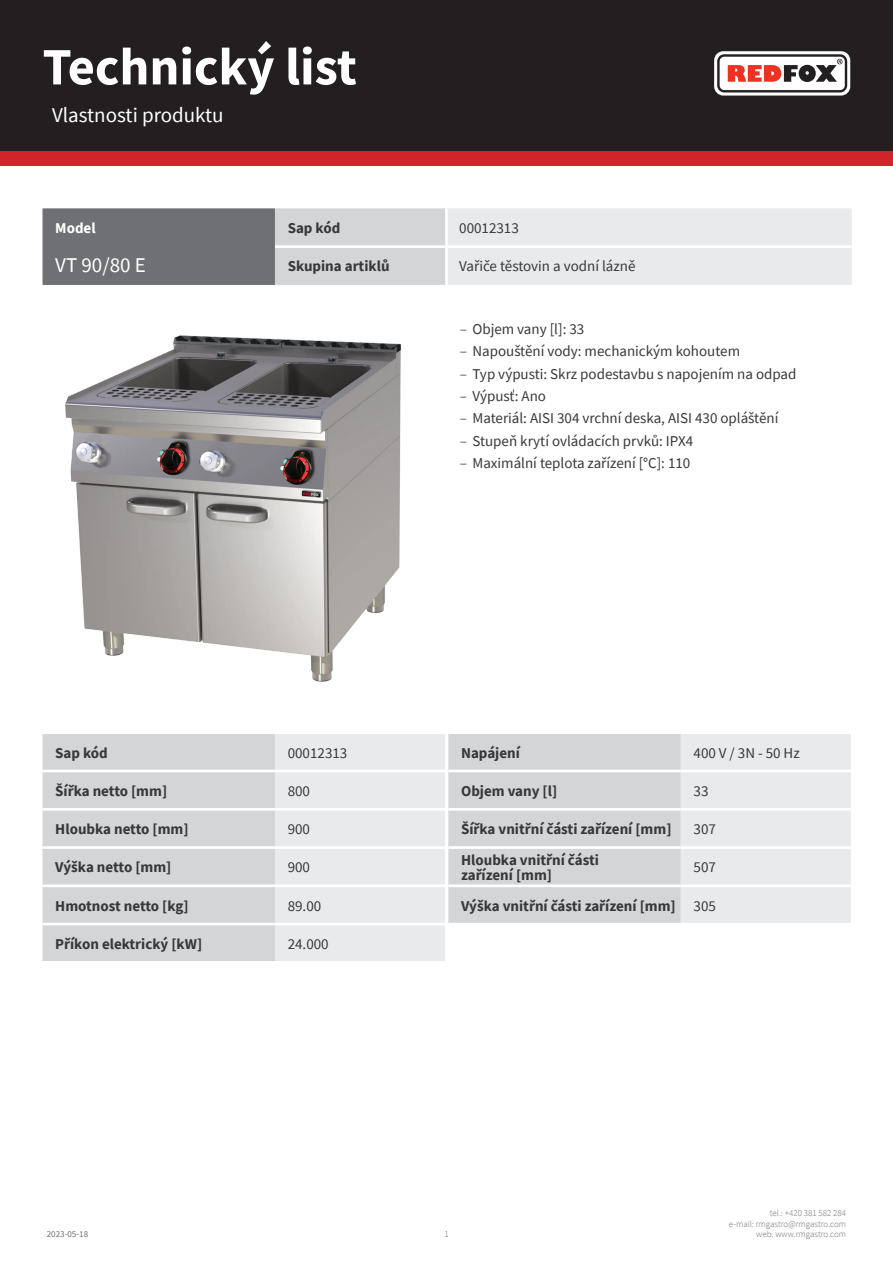
<style>
.page{position:relative;width:893px;height:1263px;background:#fff}
.page>*{position:absolute;margin:0;border:0;box-sizing:border-box;transform-origin:0 0}
.t1{font:700 52.5px "Source Sans Pro";color:#fff}
.kapitola{font:21px "Source Sans Pro";color:#fff}
.tabulka_-_headline{font:21px "Source Sans Pro";color:#fff}
.tabulka_-_text{font:15px "Source Sans Pro";color:#383839}
.tabulka_-_text-2{font:700 15px/15px "Source Sans Pro";color:#383839}
.tabulka_-_text-3{font:700 15px "Source Sans Pro";color:#fff}
.t2{font:300 9px/10.8px "Source Sans Pro";color:#6f7073;text-align:right}
.t3{font:9px "Source Sans Pro";color:#6f7073}
.s1{font-weight:300}
</style>
<div class="page">
<div style="left:0;top:0;width:893px;height:166px;background:#d1232a"></div>
<div style="left:0;top:0;width:893px;height:151px;background:#231f20"></div>
<svg style="left:714px;top:51px;width:136px;height:45px"></svg>
<img style="left:65px;top:335px;width:336px;height:347px">
<div style="left:43px;top:734px;width:232px;height:227px;background:#d4d5d7"></div>
<hr style="left:43px;top:770px;width:232px;height:2px;background:#fff">
<hr style="left:43px;top:808px;width:232px;height:2px;background:#fff">
<hr style="left:43px;top:846px;width:232px;height:3px;background:#fff">
<hr style="left:43px;top:884px;width:232px;height:3px;background:#fff">
<hr style="left:43px;top:923px;width:232px;height:2px;background:#fff">
<svg style="left:275px;top:734px;width:576px;height:227px;background:#e5e6e7"></svg>
<hr style="left:448px;top:770px;width:233px;height:2px;background:#fff">
<hr style="left:681px;top:770px;width:170px;height:2px;background:#fff">
<hr style="left:448px;top:808px;width:233px;height:2px;background:#fff">
<hr style="left:681px;top:808px;width:170px;height:2px;background:#fff">
<hr style="left:448px;top:846px;width:233px;height:3px;background:#fff">
<hr style="left:681px;top:846px;width:170px;height:3px;background:#fff">
<hr style="left:448px;top:884px;width:233px;height:3px;background:#fff">
<hr style="left:681px;top:884px;width:170px;height:3px;background:#fff">
<hr style="left:448px;top:923px;width:233px;height:2px;background:#fff">
<hr style="left:681px;top:923px;width:170px;height:2px;background:#fff">
<svg style="left:43px;top:208px;width:809px;height:77px;background:#c0c1c3"></svg>
<hr style="left:445px;top:208px;width:3px;height:37px;background:#fff">
<hr style="left:275px;top:245px;width:171px;height:3px;background:#fff">
<hr style="left:446px;top:245px;width:406px;height:3px;background:#fff">
<hr style="left:445px;top:248px;width:3px;height:37px;background:#fff">
<h1 class="t1" style="left:43px;top:31px;width:316px">Technický list</h1>
<p class="kapitola" style="left:52px;top:101px;width:173px">Vlastnosti produktu</p>
<p class="tabulka_-_text-3" style="left:55px;top:218px;width:42px">Model</p>
<p class="tabulka_-_text-2" style="left:288px;top:220px;width:54px">Sap kód</p>
<p class="tabulka_-_text" style="left:459px;top:219px;width:61px">00012313</p>
<p class="tabulka_-_headline" style="left:55px;top:251px;width:92px">VT 90/80 E</p>
<p class="tabulka_-_text-2" style="left:288px;top:259px;width:103px">Skupina artiklů</p>
<p class="tabulka_-_text" style="left:459px;top:257px;width:178px">Vařiče těstovin a vodní lázně</p>
<p class="tabulka_-_text" style="left:460px;top:320px;width:126px"><span class="s1">–</span> Objem vany [l]: 33</p>
<p class="tabulka_-_text" style="left:460px;top:342px;width:282px"><span class="s1">–</span> Napouštění vody: mechanickým kohoutem</p>
<p class="tabulka_-_text" style="left:460px;top:364px;width:338px"><span class="s1">–</span> Typ výpusti: Skrz podestavbu s napojením na odpad</p>
<p class="tabulka_-_text" style="left:460px;top:386px;width:88px"><span class="s1">–</span> Výpusť: Ano</p>
<p class="tabulka_-_text" style="left:460px;top:409px;width:320px"><span class="s1">–</span> Materiál: AISI 304 vrchní deska, AISI 430 opláštění</p>
<p class="tabulka_-_text" style="left:460px;top:431px;width:235px"><span class="s1">–</span> Stupeň krytí ovládacích prvků: IPX4</p>
<p class="tabulka_-_text" style="left:460px;top:453px;width:232px"><span class="s1">–</span> Maximální teplota zařízení [°C]: 110</p>
<p class="tabulka_-_text-2" style="left:55px;top:745px;width:54px">Sap kód</p>
<p class="tabulka_-_text" style="left:288px;top:743px;width:61px">00012313</p>
<p class="tabulka_-_text-2" style="left:55px;top:783px;width:113px">Šířka netto [mm]</p>
<p class="tabulka_-_text" style="left:288px;top:781px;width:24px">800</p>
<p class="tabulka_-_text-2" style="left:55px;top:821px;width:135px">Hloubka netto [mm]</p>
<p class="tabulka_-_text" style="left:288px;top:819px;width:24px">900</p>
<p class="tabulka_-_text-2" style="left:55px;top:860px;width:118px">Výška netto [mm]</p>
<p class="tabulka_-_text" style="left:288px;top:858px;width:24px">900</p>
<p class="tabulka_-_text-2" style="left:55px;top:898px;width:135px">Hmotnost netto [kg]</p>
<p class="tabulka_-_text" style="left:288px;top:896px;width:35px">89.00</p>
<p class="tabulka_-_text-2" style="left:55px;top:936px;width:148px">Příkon elektrický [kW]</p>
<p class="tabulka_-_text" style="left:288px;top:934px;width:43px">24.000</p>
<p class="tabulka_-_text-2" style="left:461px;top:745px;width:60px">Napájení</p>
<p class="tabulka_-_text" style="left:693px;top:743px;width:108px">400 V / 3N - 50 Hz</p>
<p class="tabulka_-_text-2" style="left:461px;top:783px;width:98px">Objem vany [l]</p>
<p class="tabulka_-_text" style="left:693px;top:781px;width:16px">33</p>
<p class="tabulka_-_text-2" style="left:461px;top:821px;width:212px">Šířka vnitřní části zařízení [mm]</p>
<p class="tabulka_-_text" style="left:693px;top:819px;width:24px">307</p>
<p class="tabulka_-_text-2" style="left:461px;top:852px;width:139px">Hloubka vnitřní části zařízení [mm]</p>
<p class="tabulka_-_text" style="left:693px;top:858px;width:24px">507</p>
<p class="tabulka_-_text-2" style="left:461px;top:898px;width:216px">Výška vnitřní části zařízení [mm]</p>
<p class="tabulka_-_text" style="left:693px;top:896px;width:24px">305</p>
<p class="t3" style="left:47px;top:1229px;width:43px">2023-05-18</p>
<p class="t2" style="left:444px;top:1229px;width:6px">1</p>
<p class="t2" style="left:729px;top:1207px;width:119px">tel.: +420 381 582 284<br>e-mail: rmgastro@rmgastro.com web: www.rmgastro.com</p>
</div>
